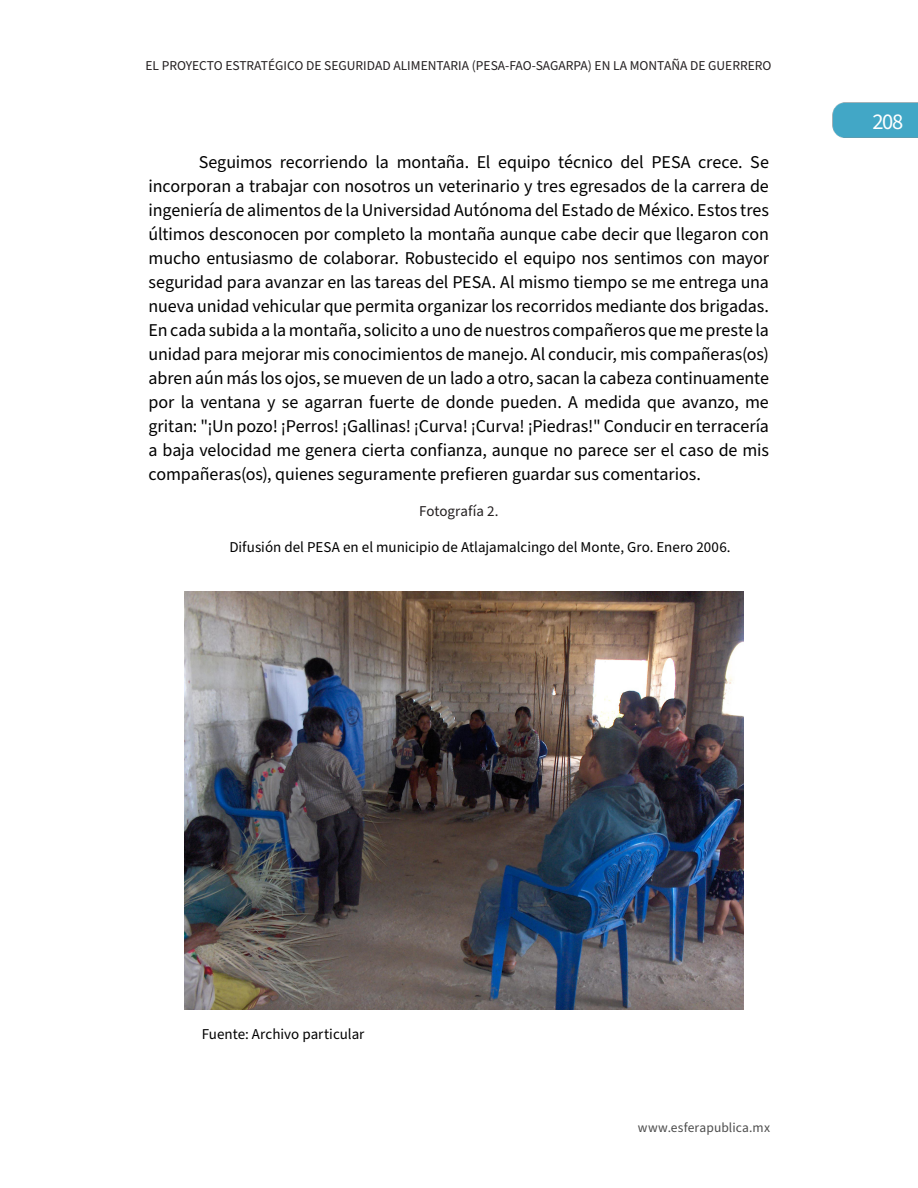
<style>
.page{position:relative;width:918px;height:1188px;background:#fff}
.page>*{position:absolute;margin:0;border:0;box-sizing:border-box;transform-origin:0 0}
.texto{font:22.5px "Source Sans Pro";color:#fff}
.texto-2{font:18px/24px "Source Sans Pro";letter-spacing:-.005em;color:#000;text-align:justify}
.texto-3{font:15px "Source Sans Pro";color:#000}
.piedetabla{font:15px "Source Sans Pro";color:#000}
.tabla{font:15px "Source Sans Pro";color:#231f20}
.t1{font:13.5px "Source Sans Pro";color:#231f20}
.Contenido{font:13.5px "Source Sans Pro";letter-spacing:.01em;color:#4d4d4d}
</style>
<div class="page">
<div style="left:832px;top:103px;width:86px;height:35px;background:#42a7c6"></div>
<img style="left:185px;top:591px;width:558px;height:419px">
<p class="t1" style="left:145px;top:57px;width:628px">EL PROYECTO ESTRATÉGICO DE SEGURIDAD ALIMENTARIA (PESA-FAO-SAGARPA) EN LA MONTAÑA DE GUERRERO</p>
<p class="texto-2" style="left:149px;top:151px;width:622px;text-indent:50px">Seguimos recorriendo la montaña. El equipo técnico del PESA crece. Se incorporan a trabajar con nosotros un veterinario y tres egresados de la carrera de ingeniería de alimentos de la Universidad Autónoma del Estado de México. Estos tres últimos desconocen por completo la montaña aunque cabe decir que llegaron con mucho entusiasmo de colaborar. Robustecido el equipo nos sentimos con mayor seguridad para avanzar en las tareas del PESA. Al mismo tiempo se me entrega una nueva unidad vehicular que permita organizar los recorridos mediante dos brigadas.<br>En cada subida a la montaña, solicito a uno de nuestros compañeros que me preste la unidad para mejorar mis conocimientos de manejo. Al conducir, mis compañeras(os) abren aún más los ojos, se mueven de un lado a otro, sacan la cabeza continuamente por la ventana y se agarran fuerte de donde pueden. A medida que avanzo, me gritan: "¡Un pozo! ¡Perros! ¡Gallinas! ¡Curva! ¡Curva! ¡Piedras!" Conducir en terracería a baja velocidad me genera cierta confianza, aunque no parece ser el caso de mis compañeras(os), quienes seguramente prefieren guardar sus comentarios.</p>
<p class="tabla" style="left:419px;top:501px;width:81px">Fotografía 2.</p>
<p class="texto-3" style="left:229px;top:537px;width:503px">Difusión del PESA en el municipio de Atlajamalcingo del Monte, Gro. Enero 2006.</p>
<p class="texto" style="left:873px;top:106px;width:32px">208</p>
<p class="piedetabla" style="left:202px;top:1024px;width:164px">Fuente: Archivo particular</p>
<p class="Contenido" style="left:638px;top:1119px;width:134px">www.esferapublica.mx</p>
</div>
